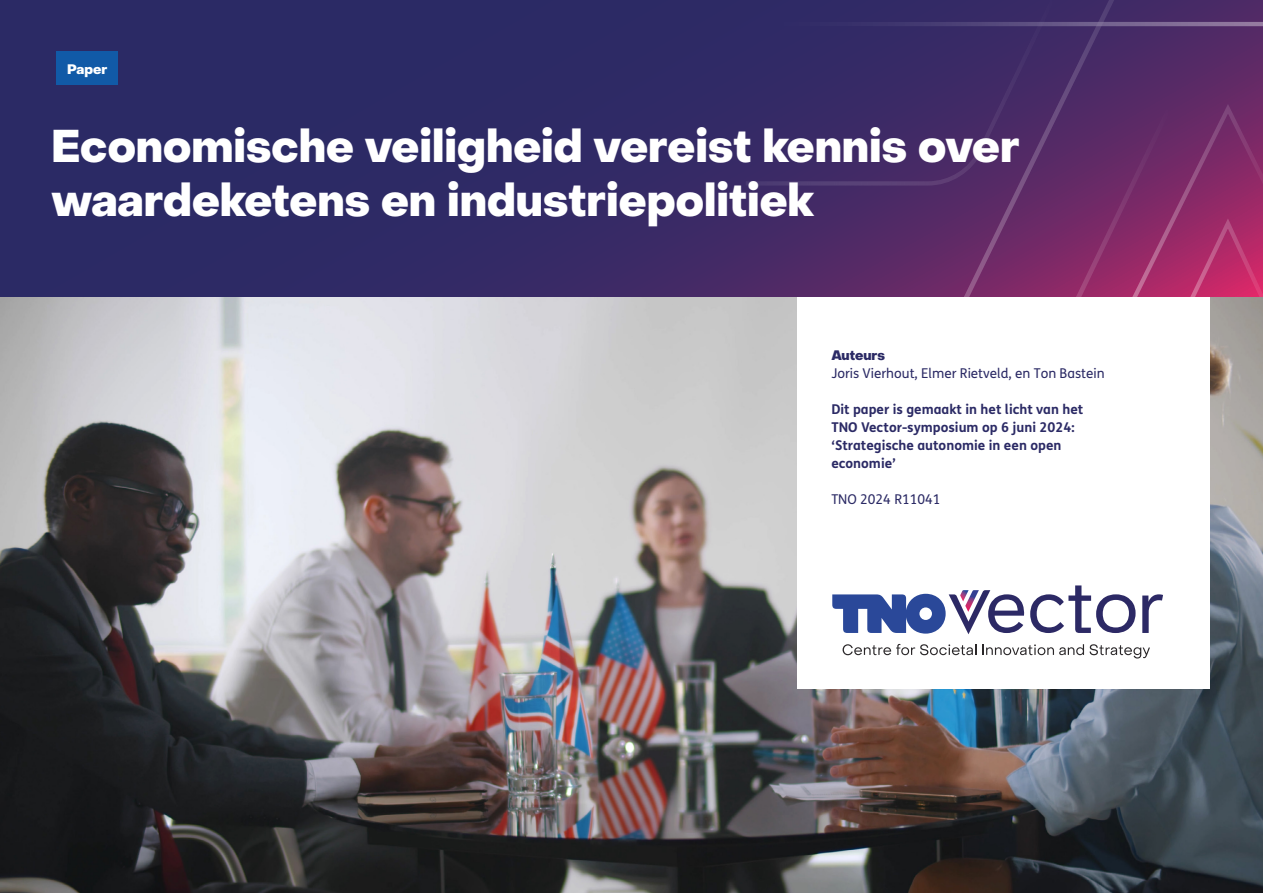
<style>
.page{position:relative;width:1263px;height:893px;background:#fff}
.page>*{position:absolute;margin:0;border:0;box-sizing:border-box;transform-origin:0 0}
.Kop_cover_-_TNO_Vector{font:800 45px/54px "PP Object Sans";color:#fff}
.BT1_broodtekst{font:700 13.5px/18px "FS Me Pro";color:#2b2a65}
.Body_tekst_-_TNO_Vector{font:13.5px "FS Me Pro";color:#2b2a65}
.BT1_broodtekst-2{font:13.5px "FS Me Pro";color:#2b2a65}
.Label_bovenaan_pagina_-_TNO_Vector{font:800 13.5px "PP Object Sans";color:#2b2a65}
.Label_bovenaan_pagina_-_TNO_Vector-2{font:800 13.5px "PP Object Sans";color:#fff}
</style>
<div class="page">
<svg style="left:0;top:0;width:1263px;height:298px;background:#322a65"></svg>
<svg style="left:916px;top:0;width:259px;height:298px;background:#612c68"></svg>
<svg style="left:1099px;top:99px;width:164px;height:199px;background:#882c69"></svg>
<svg style="left:742px;top:0;width:320px;height:188px;background:#3d2a66"></svg>
<svg style="left:745px;top:22px;width:518px;height:4px;background:#5b4d7f"></svg>
<img style="left:0;top:298px;width:1263px;height:595px">
<div style="left:56px;top:51px;width:62px;height:34px;background:#115aa7"></div>
<div style="left:797px;top:298px;width:413px;height:391px;background:#fff"></div>
<svg style="left:842px;top:644px;width:134px;height:11px"></svg>
<svg style="left:982px;top:644px;width:168px;height:14px"></svg>
<svg style="left:1142px;top:594px;width:21px;height:39px"></svg>
<svg style="left:1030px;top:585px;width:105px;height:48px"></svg>
<svg style="left:832px;top:590px;width:192px;height:44px"></svg>
<p class="Label_bovenaan_pagina_-_TNO_Vector-2" style="left:67px;top:61px;width:42px">Paper</p>
<p class="Kop_cover_-_TNO_Vector" style="left:51px;top:120px;width:970px">Economische veiligheid vereist kennis over waardeketens en industriepolitiek</p>
<p class="Label_bovenaan_pagina_-_TNO_Vector" style="left:831px;top:347px;width:55px">Auteurs</p>
<p class="Body_tekst_-_TNO_Vector" style="left:831px;top:364px;width:275px">Joris Vierhout, Elmer Rietveld, en Ton Bastein</p>
<p class="BT1_broodtekst" style="left:831px;top:400px;width:254px">Dit paper is gemaakt in het licht van het<br>TNO Vector-symposium op 6 juni 2024:</p>
<p class="BT1_broodtekst" style="left:831px;top:436px;width:232px">‘Strategische autonomie in een open economie’</p>
<p class="BT1_broodtekst-2" style="left:831px;top:490px;width:111px">TNO 2024 R11041</p>
</div>
